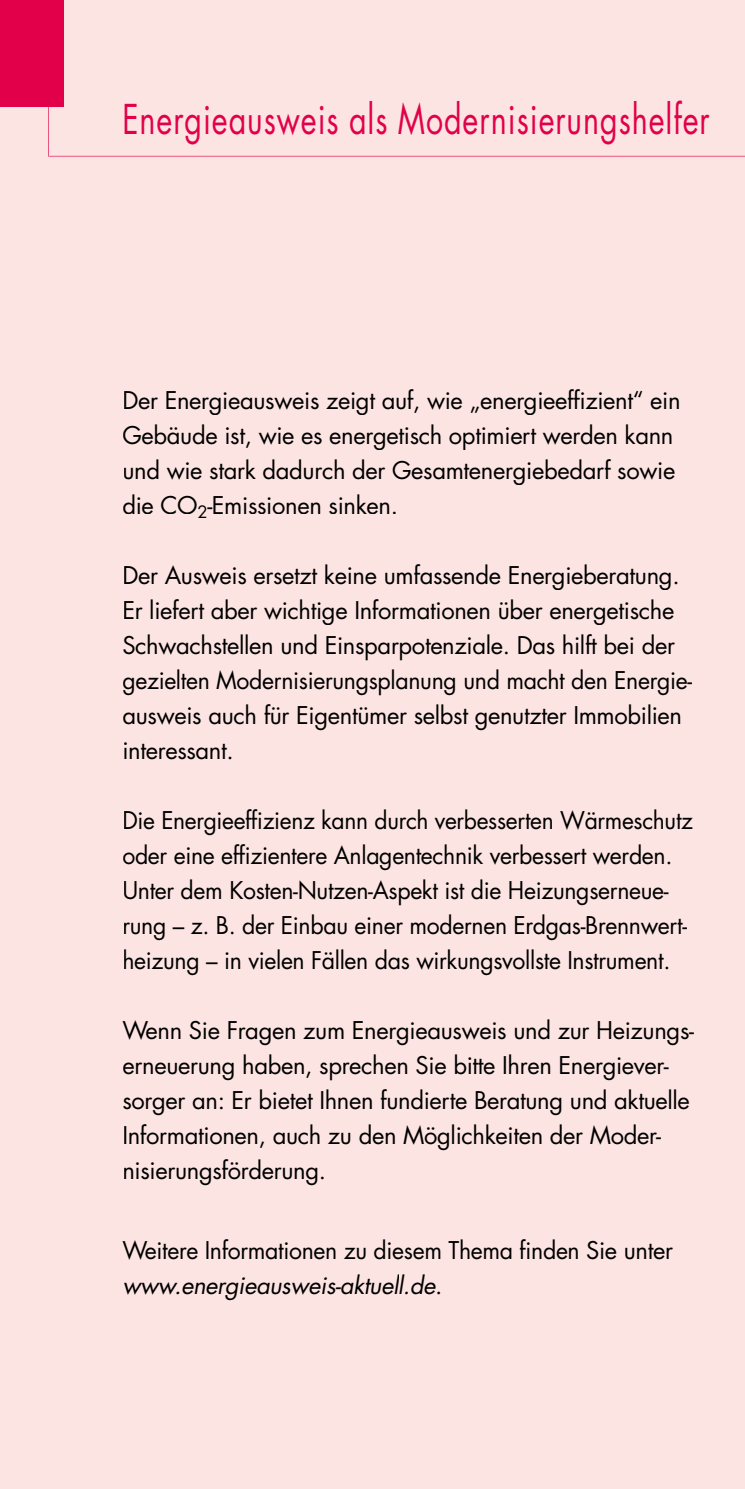
<style>
.page{position:relative;width:745px;height:1489px;background:#fff}
.page>*{position:absolute;margin:0;border:0;box-sizing:border-box;transform-origin:0 0}
.t1{font:40px "Futura";letter-spacing:.03em;color:#e3004a;scale:.76 1}
.t2{font:23.75px/35px "Futura";letter-spacing:-.015em;color:#000}
.t3{font:23.75px/35px "Futura";letter-spacing:-.015em;color:#000;scale:.96 1}
.s1{font-style:italic}
</style>
<div class="page">
<div style="left:0;top:0;width:744px;height:1488px;background:#fce4e2"></div>
<div style="left:0;top:0;width:64px;height:106px;background:#e3004a"></div>
<svg style="left:48px;top:106px;width:696px;height:50px"></svg>
<h1 class="t1" style="left:122px;top:93px;width:773px">Energieausweis als Modernisierungshelfer</h1>
<p class="t2" style="left:122px;top:382px;width:559px">Der Energieausweis zeigt auf, wie „energieeffizient“ ein Gebäude ist, wie es energetisch optimiert werden kann und wie stark dadurch der Gesamtenergiebedarf sowie die CO<sub>2</sub>-Emissionen sinken.</p>
<p class="t2" style="left:122px;top:557px;width:571px">Der Ausweis ersetzt keine umfassende Energiebe ra tung.<br>Er liefert aber wichtige Informa tionen über energe tische Schwach stellen und Einsparpotenziale. Das hilft bei der gezielten Modernisierungsplanung und macht den Ener gie - ausweis auch für Eigentümer selbst genutzter Immobilien interessant.</p>
<p class="t3" style="left:122px;top:802px;width:595px">Die Energieeffizienz kann durch verbesserten Wärmeschutz oder eine effizientere Anlagentechnik verbessert werden.<br>Unter dem Kosten-Nutzen-Aspekt ist die Heizungserneue&shy;rung – z. B. der Einbau einer modernen Erdgas-Brennwert&shy;heizung – in vielen Fällen das wirkungsvollste Instrument.</p>
<p class="t2" style="left:122px;top:1012px;width:572px">Wenn Sie Fragen zum Energieausweis und zur Heizungs&shy;er neue rung haben, sprechen Sie bitte Ihren Energiever&shy;sorger an: Er bietet Ihnen fundierte Beratung und aktuelle Informa tionen, auch zu den Möglichkeiten der Moder&shy;nisie rungs förderung.</p>
<p class="t2" style="left:122px;top:1232px;width:552px">Weitere Informationen zu diesem Thema finden Sie unter <span class="s1">www.energieausweis-aktuell.de</span>.</p>
</div>
